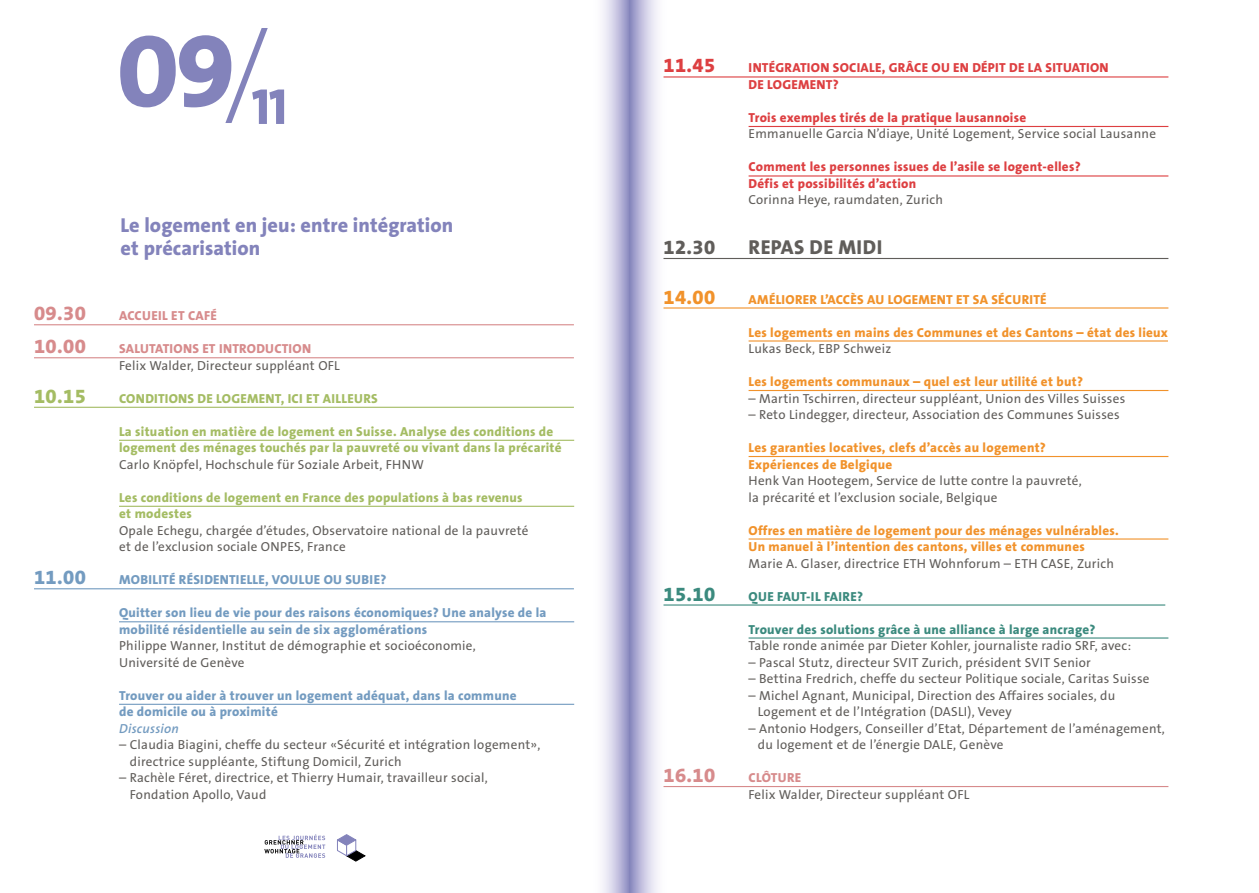
<style>
.page{position:relative;width:1259px;height:893px;background:#fff}
.page>*{position:absolute;margin:0;border:0;box-sizing:border-box;transform-origin:0 0}
.t1{font:800 103.5px "The Sans Os F";color:#8383bb}
.t2{font:800 20.25px/22.5px "The Sans B8";letter-spacing:.005em;color:#8383bb}
.t3{font:800 20.25px "The Sans B8";letter-spacing:.02em;color:#605d5a}
.t4{font:800 20.25px "The Sans B8";letter-spacing:.02em;color:#d78b8c}
.t5{font:800 20.25px "The Sans B8";color:#a4bc63}
.t6{font:800 20.25px "The Sans B8";color:#739bc0}
.t7{font:800 20.25px "The Sans B8";color:#dd3f41}
.t8{font:800 20.25px "The Sans B8";color:#f1922b}
.t9{font:800 20.25px "The Sans B8";color:#3b8a7e}
.t10{font:13.2px/16.5px "The Sans B5 Plain";letter-spacing:.02em;color:#605d5a}
.t11{font:800 13.2px/16.5px "The Sans B8";letter-spacing:.02em;color:#f1922b}
.t12{font:800 13.2px/16.5px "The Sans B8";letter-spacing:.02em;color:#a4bc63}
.t13{font:800 13.2px/16.5px "The Sans B8";letter-spacing:.02em;color:#739bc0}
.t14{font:800 13.2px/16.5px "The Sans B8";letter-spacing:.02em;color:#dd3f41}
.t15{font:800 13.2px "The Sans B8";letter-spacing:.02em;color:#3b8a7e}
.t16{font:800 13.2px "The Sans B8";letter-spacing:.02em;color:#d78b8c}
.t17{font:italic 600 13.2px "The Sans B6";letter-spacing:.02em;color:#739bc0}
.s1{font-weight:300}
</style>
<div class="page">
<svg style="left:602px;top:0;width:27px;height:893px;background:#cdcbe5"></svg>
<svg style="left:629px;top:0;width:41px;height:893px"></svg>
<hr style="left:34px;top:324px;width:540px;height:1px;background:#d78b8c">
<hr style="left:34px;top:357px;width:540px;height:1px;background:#d78b8c">
<hr style="left:34px;top:407px;width:540px;height:1px;background:#a4bc63">
<hr style="left:119px;top:440px;width:455px;height:1px;background:#a4bc63">
<hr style="left:119px;top:506px;width:455px;height:1px;background:#a4bc63">
<hr style="left:34px;top:588px;width:540px;height:1px;background:#739bc0">
<hr style="left:119px;top:621px;width:455px;height:1px;background:#739bc0">
<hr style="left:119px;top:704px;width:455px;height:1px;background:#739bc0">
<hr style="left:663px;top:76px;width:505px;height:2px;background:#dd3f41">
<hr style="left:748px;top:126px;width:420px;height:1px;background:#dd3f41">
<hr style="left:748px;top:175px;width:420px;height:2px;background:#dd3f41">
<hr style="left:663px;top:258px;width:505px;height:1px;background:#605d5a">
<hr style="left:663px;top:307px;width:505px;height:2px;background:#f1922b">
<hr style="left:748px;top:340px;width:420px;height:2px;background:#f1922b">
<hr style="left:748px;top:390px;width:420px;height:1px;background:#f1922b">
<hr style="left:748px;top:456px;width:420px;height:1px;background:#f1922b">
<hr style="left:748px;top:538px;width:420px;height:2px;background:#f1922b">
<hr style="left:663px;top:604px;width:502px;height:2px;background:#3b8a7e">
<hr style="left:748px;top:637px;width:420px;height:2px;background:#3b8a7e">
<hr style="left:663px;top:786px;width:505px;height:1px;background:#d78b8c">
<svg style="left:264px;top:834px;width:61px;height:24px"></svg>
<svg style="left:337px;top:834px;width:28px;height:27px"></svg>
<h1 class="t1" style="left:117px;top:5px;width:171px">09<span class="s1">/</span><sub>11</sub></h1>
<h2 class="t2" style="left:120px;top:215px;width:334px">Le logement en jeu: entre intégration et précarisation</h2>
<h2 class="t4" style="left:34px;top:303px;width:53px">09.30</h2>
<p class="t16" style="left:119px;top:309px;width:99px">ACCUEIL ET CAFÉ</p>
<h2 class="t4" style="left:34px;top:336px;width:53px">10.00</h2>
<p class="t16" style="left:119px;top:342px;width:193px">SALUTATIONS ET INTRODUCTION</p>
<p class="t10" style="left:119px;top:358px;width:222px">Felix Walder, Directeur suppléant OFL</p>
<h2 class="t5" style="left:34px;top:385px;width:53px">10.15</h2>
<p class="t12" style="left:119px;top:390px;width:260px">CONDITIONS DE LOGEMENT, ICI ET AILLEURS</p>
<p class="t12" style="left:119px;top:423px;width:444px">La situation en matière de logement en Suisse. Analyse des conditions de logement des ménages touchés par la pauvreté ou vivant dans la précarité</p>
<p class="t10" style="left:119px;top:457px;width:306px">Carlo Knöpfel, Hochschule für Soziale Arbeit, FHNW</p>
<p class="t12" style="left:119px;top:489px;width:405px">Les conditions de logement en France des populations à bas revenus et modestes</p>
<p class="t10" style="left:119px;top:523px;width:411px">Opale Echegu, chargée d’études, Observatoire national de la pauvreté et de l’exclusion sociale ONPES, France</p>
<h2 class="t6" style="left:34px;top:567px;width:53px">11.00</h2>
<p class="t13" style="left:119px;top:572px;width:269px">MOBILITÉ RÉSIDENTIELLE, VOULUE OU SUBIE?</p>
<p class="t13" style="left:119px;top:605px;width:429px">Quitter son lieu de vie pour des raisons économiques? Une analyse de la mobilité résidentielle au sein de six agglomérations</p>
<p class="t10" style="left:119px;top:638px;width:358px">Philippe Wanner, Institut de démographie et socioéconomie,<br>Université de Genève</p>
<p class="t13" style="left:119px;top:687px;width:399px">Trouver ou aider à trouver un logement adéquat, dans la commune de domicile ou à proximité</p>
<p class="t17" style="left:119px;top:721px;width:61px">Discussion</p>
<p class="t10" style="left:130px;top:737px;width:412px;text-indent:-11px">– Claudia Biagini, cheffe du secteur «Sécurité et intégration logement», directrice suppléante, Stiftung Domicil, Zurich</p>
<p class="t10" style="left:130px;top:770px;width:359px;text-indent:-11px">– Rachèle Féret, directrice, et Thierry Humair, travailleur social,<br>Fondation Apollo, Vaud</p>
<h2 class="t7" style="left:663px;top:55px;width:53px">11.45</h2>
<p class="t14" style="left:748px;top:60px;width:362px">INTÉGRATION SOCIALE, GRÂCE OU EN DÉPIT DE LA SITUATION<br>DE LOGEMENT?</p>
<p class="t14" style="left:748px;top:110px;width:279px">Trois exemples tirés de la pratique lausannoise</p>
<p class="t10" style="left:748px;top:126px;width:409px">Emmanuelle Garcia N’diaye, Unité Logement, Service social Lausanne</p>
<p class="t14" style="left:748px;top:159px;width:334px">Comment les personnes issues de l’asile se logent-elles?<br>Défis et possibilités d’action</p>
<p class="t10" style="left:748px;top:192px;width:196px">Corinna Heye, raumdaten, Zurich</p>
<h2 class="t3" style="left:663px;top:236px;width:53px">12.30</h2>
<h2 class="t3" style="left:748px;top:236px;width:135px">REPAS DE MIDI</h2>
<h2 class="t8" style="left:663px;top:286px;width:53px">14.00</h2>
<p class="t11" style="left:748px;top:291px;width:300px">AMÉLIORER L’ACCÈS AU LOGEMENT ET SA SÉCURITÉ</p>
<p class="t11" style="left:748px;top:324px;width:421px">Les logements en mains des Communes et des Cantons – état des lieux</p>
<p class="t10" style="left:748px;top:341px;width:144px">Lukas Beck, EBP Schweiz</p>
<p class="t11" style="left:748px;top:374px;width:336px">Les logements communaux – quel est leur utilité et but?</p>
<p class="t10" style="left:748px;top:390px;width:378px">– Martin Tschirren, directeur suppléant, Union des Villes Suisses</p>
<p class="t10" style="left:748px;top:407px;width:373px">– Reto Lindegger, directeur, Association des Communes Suisses</p>
<p class="t11" style="left:748px;top:440px;width:299px">Les garanties locatives, clefs d’accès au logement?<br>Expériences de Belgique</p>
<p class="t10" style="left:748px;top:473px;width:335px">Henk Van Hootegem, Service de lutte contre la pauvreté, la précarité et l’exclusion sociale, Belgique</p>
<p class="t11" style="left:748px;top:522px;width:372px">Offres en matière de logement pour des ménages vulnérables.<br>Un manuel à l’intention des cantons, villes et communes</p>
<p class="t10" style="left:748px;top:555px;width:367px">Marie A. Glaser, directrice ETH Wohnforum – ETH CASE, Zurich</p>
<h2 class="t9" style="left:663px;top:583px;width:53px">15.10</h2>
<p class="t15" style="left:748px;top:589px;width:116px">QUE FAUT-IL FAIRE?</p>
<p class="t15" style="left:748px;top:622px;width:348px">Trouver des solutions grâce à une alliance à large ancrage?</p>
<p class="t10" style="left:748px;top:638px;width:384px">Table ronde animée par Dieter Kohler, journaliste radio SRF, avec:</p>
<p class="t10" style="left:748px;top:654px;width:344px">– Pascal Stutz, directeur SVIT Zurich, président SVIT Senior</p>
<p class="t10" style="left:748px;top:671px;width:402px">– Bettina Fredrich, cheffe du secteur Politique sociale, Caritas Suisse</p>
<p class="t10" style="left:758px;top:687px;width:359px;text-indent:-9px">– Michel Agnant, Municipal, Direction des Affaires sociales, du<br>Logement et de l’Intégration (DASLI), Vevey</p>
<p class="t10" style="left:758px;top:720px;width:408px;text-indent:-9px">– Antonio Hodgers, Conseiller d’Etat, Département de l’aménagement, du logement et de l’énergie DALE, Genève</p>
<h2 class="t4" style="left:663px;top:764px;width:53px">16.10</h2>
<p class="t16" style="left:748px;top:771px;width:54px">CLÔTURE</p>
<p class="t10" style="left:748px;top:786px;width:222px">Felix Walder, Directeur suppléant OFL</p>
</div>
